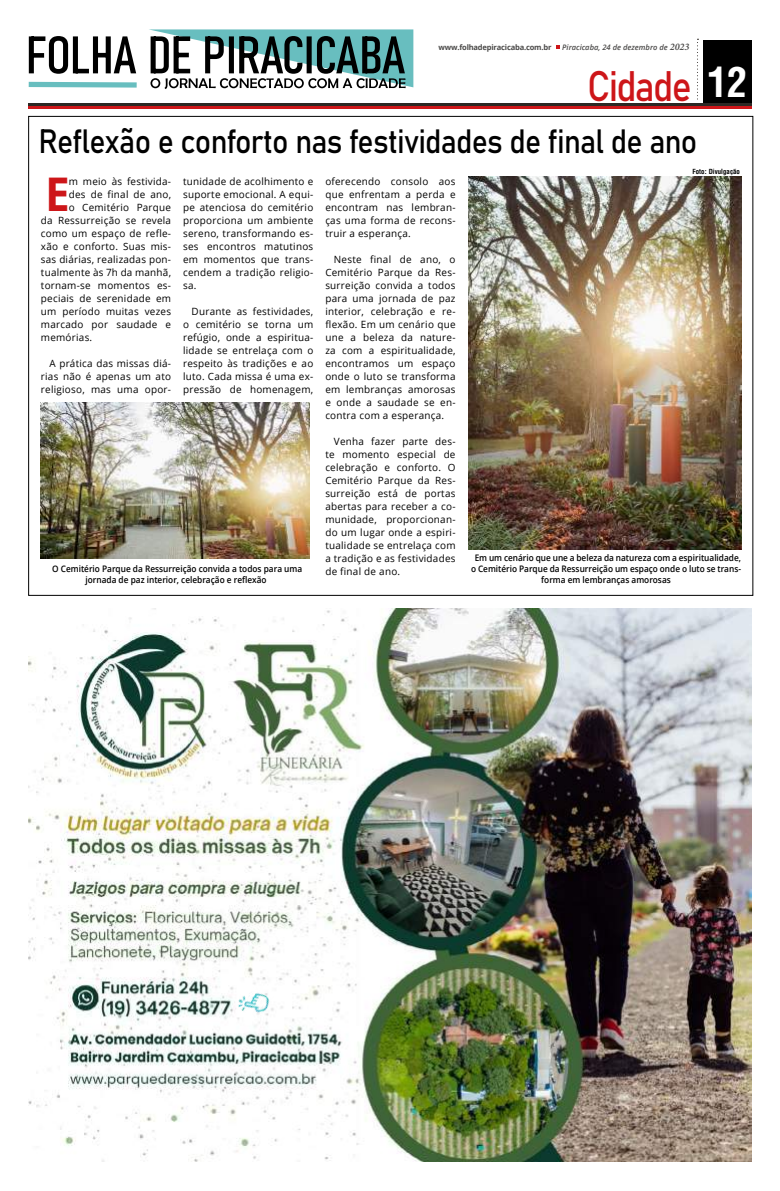
<style>
.page{position:relative;width:780px;height:1191px;background:#fff}
.page>*{position:absolute;margin:0;border:0;box-sizing:border-box;transform-origin:0 0}
.t1{font:700 46.4px "Open Sans";color:#cd1619;scale:.95 1}
.t2{font:42.1px "Bahnschrift";letter-spacing:-.045em;color:#cd1619;scale:.89 1}
.t3{font:33.3px "Bahnschrift";letter-spacing:-.025em;color:#000;scale:.91 1}
.t4{font:10px/13px "Open Sans";letter-spacing:.025em;color:#000;text-align:justify}
.t5{font:600 9px/10.8px "Open Sans";color:#000;text-align:center;scale:.92 1}
.t6{font:700 7.6px "Open Sans";letter-spacing:-.025em;color:#4a4948}
.t7{font:700 6.8px "Arena Condensed";color:#000}
.s1{font-weight:600;font-style:italic}
.s2{font-family:"Minion Pro";font-weight:600;font-style:italic;font-size:10.1px}
.s3{font-family:"Arena Condensed";font-weight:700;font-size:40.6px;color:#fff}
</style>
<div class="page">
<div style="left:703px;top:40px;width:48px;height:65px;background:#000"></div>
<hr style="left:28px;top:106px;width:723px;height:2px;background:#cd1619">
<hr style="left:28px;top:103px;width:723px;height:3px;background:#2c2824">
<svg style="left:697px;top:39px;width:1px;height:61px"></svg>
<svg style="left:28px;top:29px;width:385px;height:60px"></svg>
<svg style="left:556px;top:45px;width:4px;height:4px"></svg>
<img style="left:28px;top:609px;width:723px;height:552px">
<img style="left:233px;top:982px;width:42px;height:40px">
<img style="left:41px;top:403px;width:268px;height:155px">
<img style="left:469px;top:177px;width:272px;height:372px">
<p class="t6" style="left:438px;top:42px;width:252px">www.folhadepiracicaba.com.br <span class="s1">Piracicaba, 24 de dezembro de</span> <span class="s2">2023</span></p>
<h2 class="t2" style="left:587px;top:54px;width:181px">Cidade <span class="s3">12</span></h2>
<h3 class="t3" style="left:39px;top:116px;width:725px">Reflexão e conforto nas festividades de final de ano</h3>
<p class="t7" style="left:692px;top:168px;width:49px">Foto: Divulgação</p>
<h1 class="t1" style="left:45px;top:161px;width:27px">E</h1>
<p class="t4" style="left:69px;top:174px;width:104px">m meio às festivida-</p>
<p class="t4" style="left:325px;top:174px;width:132px">oferecendo consolo aos que enfrentam a perda e encontram nas lembran&shy;ças uma forma de recons&shy;truir a esperança.</p>
<p class="t4" style="left:325px;top:252px;width:132px;text-indent:9px">Neste final de ano, o Cemitério Parque da Res&shy;surreição convida a todos para uma jornada de paz interior, celebração e re&shy;flexão. Em um cenário que une a beleza da nature&shy;za com a espiritualidade, encontramos um espaço onde o luto se transforma em lembranças amorosas e onde a saudade se en&shy;contra com a esperança.</p>
<p class="t4" style="left:325px;top:434px;width:132px;text-indent:9px">Venha fazer parte des&shy;te momento especial de celebração e conforto. O Cemitério Parque da Res&shy;surreição está de portas abertas para receber a co&shy;munidade, proporcionan&shy;do um lugar onde a espiri&shy;tualidade se entrelaça com a tradição e as festividades de final de ano.</p>
<p class="t4" style="left:183px;top:174px;width:132px">tunidade de acolhimento e suporte emocional. A equi&shy;pe atenciosa do cemitério proporciona um ambiente sereno, transformando es&shy;ses encontros matutinos em momentos que trans&shy;cendem a tradição religio&shy;sa.</p>
<p class="t4" style="left:183px;top:304px;width:132px;text-indent:9px">Durante as festividades, o cemitério se torna um refúgio, onde a espiritua&shy;lidade se entrelaça com o respeito às tradições e ao luto. Cada missa é uma ex&shy;pressão de homenagem,</p>
<p class="t4" style="left:69px;top:187px;width:104px">des de final de ano,</p>
<p class="t4" style="left:69px;top:200px;width:104px">o Cemitério Parque</p>
<p class="t4" style="left:41px;top:213px;width:132px">da Ressurreição se revela</p>
<p class="t4" style="left:41px;top:226px;width:132px">como um espaço de refle-</p>
<p class="t4" style="left:41px;top:239px;width:132px">xão e conforto. Suas mis-</p>
<p class="t4" style="left:41px;top:252px;width:132px">sas diárias, realizadas pon-</p>
<p class="t4" style="left:41px;top:265px;width:132px">tualmente às 7h da manhã,</p>
<p class="t4" style="left:41px;top:278px;width:132px">tornam-se momentos es-</p>
<p class="t4" style="left:41px;top:291px;width:132px">peciais de serenidade em</p>
<p class="t4" style="left:41px;top:304px;width:132px">um período muitas vezes</p>
<p class="t4" style="left:41px;top:317px;width:132px">marcado por saudade e</p>
<p class="t4" style="left:41px;top:330px;width:53px">memórias.</p>
<p class="t4" style="left:41px;top:356px;width:132px;text-indent:9px">A prática das missas diá&shy;rias não é apenas um ato religioso, mas uma opor-</p>
<p class="t5" style="left:471px;top:552px;width:295px">Em um cenário que une a beleza da natureza com a espiritualidade, o Cemitério Parque da Ressurreição um espaço onde o luto se trans&shy;forma em lembranças amorosas</p>
<p class="t5" style="left:52px;top:563px;width:273px">O Cemitério Parque da Ressurreição convida a todos para uma jornada de paz interior, celebração e reflexão</p>
</div>
